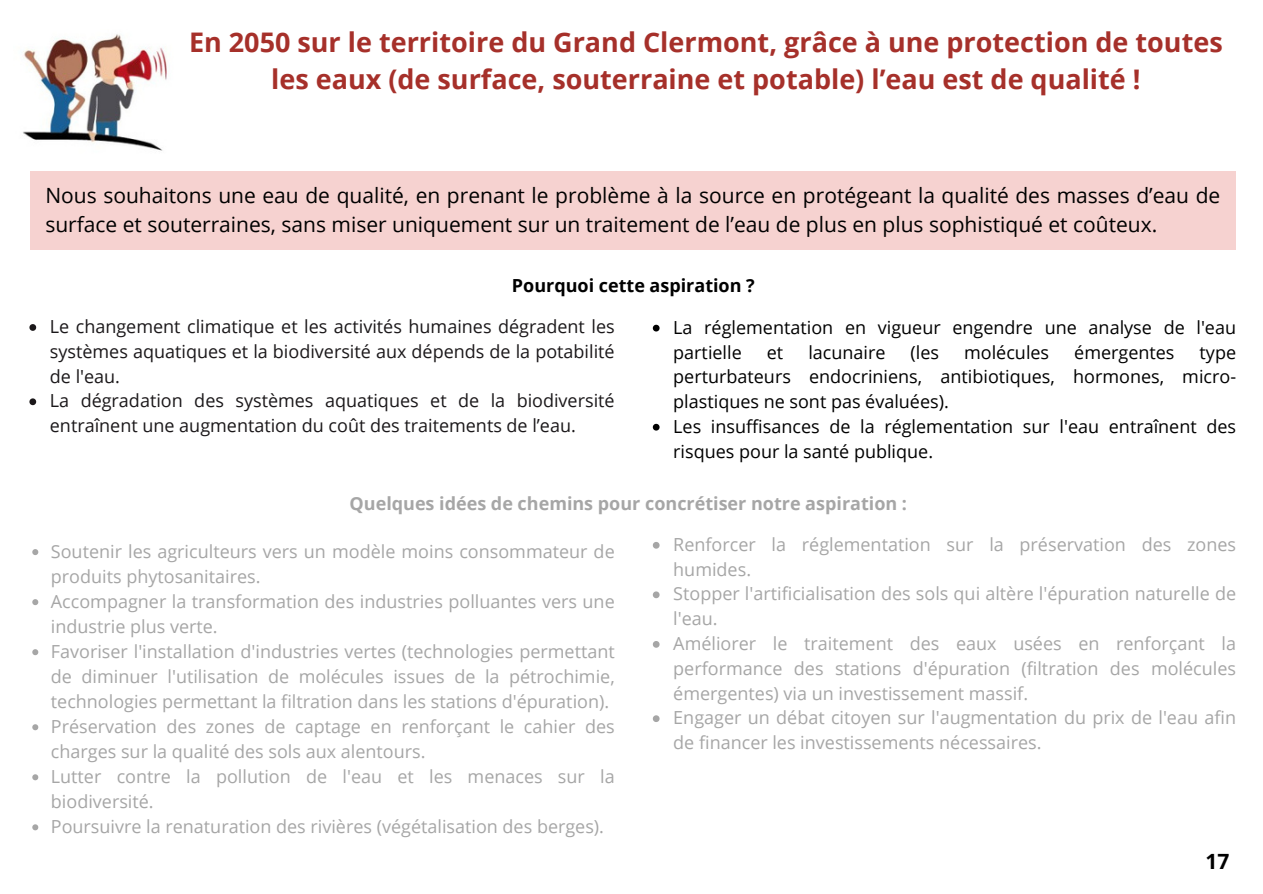
<style>
.page{position:relative;width:1263px;height:894px;background:#fff}
.page>*{position:absolute;margin:0;border:0;box-sizing:border-box;transform-origin:0 0}
.t1{font:700 27px/37.2px "Open Sans";color:#a6302a;text-align:center}
.t2{font:21px/29px "Open Sans";color:#000}
.t3{font:700 21px "Open Sans";color:#000}
.t4{font:18px/25px "Open Sans";color:#a6a6a6}
.t5{font:18px/24.8px "Open Sans";color:#000}
.t6{font:18px/24.8px "Open Sans";color:#1b181a;text-align:justify}
.t7{font:700 18px "Open Sans";color:#a6a6a6}
.t8{font:700 18px "Open Sans";color:#000}
</style>
<div class="page">
<div style="left:31px;top:172px;width:1205px;height:78px;background:#f6d2d0"></div>
<svg style="left:29px;top:324px;width:7px;height:7px"></svg>
<svg style="left:29px;top:398px;width:7px;height:7px"></svg>
<svg style="left:32px;top:549px;width:6px;height:6px"></svg>
<svg style="left:32px;top:599px;width:6px;height:6px"></svg>
<svg style="left:32px;top:649px;width:6px;height:6px"></svg>
<svg style="left:32px;top:724px;width:6px;height:6px"></svg>
<svg style="left:32px;top:774px;width:6px;height:6px"></svg>
<svg style="left:32px;top:824px;width:6px;height:6px"></svg>
<img style="left:23px;top:34px;width:144px;height:117px">
<svg style="left:653px;top:324px;width:7px;height:7px"></svg>
<svg style="left:653px;top:423px;width:7px;height:7px"></svg>
<svg style="left:653px;top:542px;width:7px;height:6px"></svg>
<svg style="left:653px;top:591px;width:7px;height:7px"></svg>
<svg style="left:653px;top:641px;width:7px;height:6px"></svg>
<svg style="left:653px;top:715px;width:7px;height:6px"></svg>
<p class="t1" style="left:189px;top:23px;width:1035px">En 2050 sur le territoire du Grand Clermont, grâce à une protection de toutes les eaux (de surface, souterraine et potable) l’eau est de qualité !</p>
<p class="t2" style="left:45px;top:180px;width:1176px">Nous souhaitons une eau de qualité, en prenant le problème à la source en protégeant la qualité des masses d’eau de surface et souterraines, sans miser uniquement sur un traitement de l’eau de plus en plus sophistiqué et coûteux.</p>
<p class="t8" style="left:512px;top:273px;width:244px">Pourquoi cette aspiration ?</p>
<p class="t6" style="left:50px;top:313px;width:566px">Le changement climatique et les activités humaines dégradent les systèmes aquatiques et la biodiversité aux dépends de la potabilité de l'eau.</p>
<p class="t6" style="left:50px;top:388px;width:566px">La dégradation des systèmes aquatiques et de la biodiversité entraînent une augmentation du coût des traitements de l’eau.</p>
<p class="t5" style="left:673px;top:314px;width:564px">La réglementation en vigueur engendre une analyse de l'eau partielle</p>
<p class="t5" style="left:767px;top:339px;width:18px">et</p>
<p class="t5" style="left:808px;top:339px;width:79px">lacunaire</p>
<p class="t5" style="left:910px;top:339px;width:30px">(les</p>
<p class="t5" style="left:964px;top:339px;width:87px">molécules</p>
<p class="t5" style="left:1074px;top:339px;width:102px">émergentes</p>
<p class="t5" style="left:673px;top:339px;width:564px;text-align:justify;text-indent:526px">type perturbateurs endocriniens, antibiotiques, hormones, micro&shy;plastiques ne sont pas évaluées).</p>
<p class="t5" style="left:673px;top:413px;width:564px">Les insuffisances de la réglementation sur l'eau entraînent des risques pour la santé publique.</p>
<p class="t7" style="left:350px;top:491px;width:559px">Quelques idées de chemins pour concrétiser notre aspiration :</p>
<p class="t4" style="left:673px;top:531px;width:564px">Renforcer la réglementation sur la préservation des zones humides.</p>
<p class="t4" style="left:673px;top:581px;width:564px">Stopper l'artificialisation des sols qui altère l'épuration naturelle de l'eau.</p>
<p class="t4" style="left:673px;top:630px;width:564px;text-align:justify">Améliorer le traitement des eaux usées en renforçant la performance des stations d'épuration (filtration des molécules émergentes) via un investissement massif.</p>
<p class="t4" style="left:673px;top:704px;width:564px">Engager un débat citoyen sur l'augmentation du prix de l'eau afin de financer les investissements nécessaires.</p>
<p class="t4" style="left:51px;top:538px;width:565px">Soutenir les agriculteurs vers un modèle moins consommateur de produits phytosanitaires.</p>
<p class="t4" style="left:51px;top:588px;width:565px">Accompagner la transformation des industries polluantes vers une industrie plus verte.</p>
<p class="t4" style="left:51px;top:638px;width:565px;text-align:justify">Favoriser l'installation d'industries vertes (technologies permettant de diminuer l'utilisation de molécules issues de la pétrochimie, technologies permettant la filtration dans les stations d'épuration).</p>
<p class="t4" style="left:51px;top:713px;width:565px">Préservation des zones de captage en renforçant le cahier des charges sur la qualité des sols aux alentours.</p>
<p class="t4" style="left:51px;top:763px;width:565px">Lutter contre la pollution de l'eau et les menaces sur la biodiversité.</p>
<p class="t4" style="left:51px;top:813px;width:555px">Poursuivre la renaturation des rivières (végétalisation des berges).</p>
<p class="t3" style="left:1205px;top:846px;width:25px">17</p>
</div>
